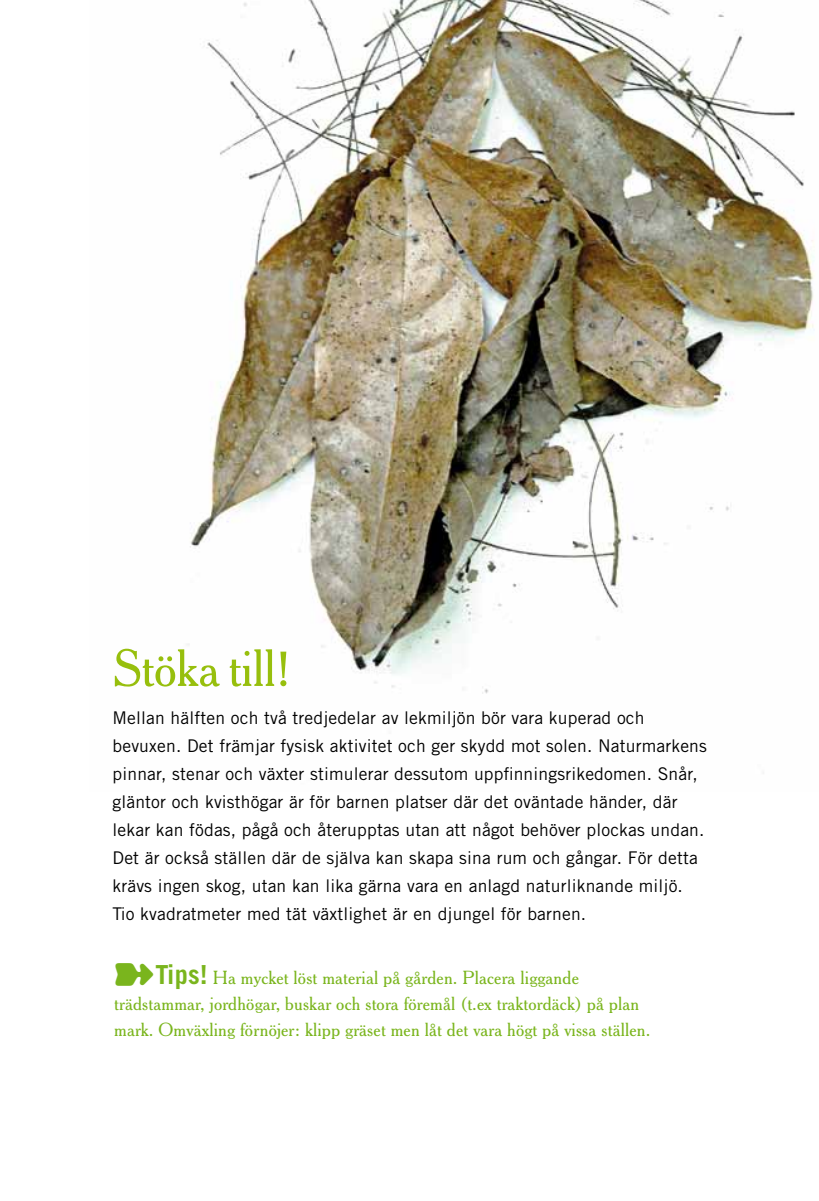
<style>
.page{position:relative;width:819px;height:1201px;background:#fff}
.page>*{position:absolute;margin:0;border:0;box-sizing:border-box;transform-origin:0 0}
.t1{font:50.75px "Cheltenham BT";letter-spacing:-.005em;color:#97bf0d}
.t2{font:18.38px/26.2px "Cheltenham BT";letter-spacing:.01em;color:#7ab51d}
.t3{font:17.5px/28px "Trade Gothic";letter-spacing:.01em;color:#000}
.s1{font-family:"Trade Gothic";font-weight:700;font-size:26.25px}
</style>
<div class="page">
<img style="left:187px;top:0;width:627px;height:694px">
<h1 class="t1" style="left:112px;top:637px;width:180px">Stöka till!</h1>
<p class="t3" style="left:112px;top:703px;width:596px">Mellan hälften och två tredjedelar av lekmiljön bör vara kuperad och bevuxen. Det främjar fysisk aktivitet och ger skydd mot solen. N aturmarkens pinnar, stenar och växter stimulerar dessutom uppfinningsrikedomen. Snår, gläntor och kvisthögar är för barnen platser där det oväntade händer, där lekar kan födas, pågå och återupptas utan att något behöver plockas undan.<br>Det är också ställen där de själva kan skapa sina rum och gångar. För detta krävs ingen skog, utan kan lika gärna vara en anlagd naturliknande miljö.<br>Tio kvadratmeter med tät växtlighet är en djungel för barnen.</p>
<p class="t2" style="left:114px;top:963px;width:537px">➽<span class="s1">Tips!</span> Ha mycket löst material på gården. Placera liggande trädstammar, jordhögar, buskar och stora föremål (t.ex traktordäck) på plan mark. Omväxling förnöjer: klipp gräset men låt det vara högt på vissa ställen.</p>
</div>
